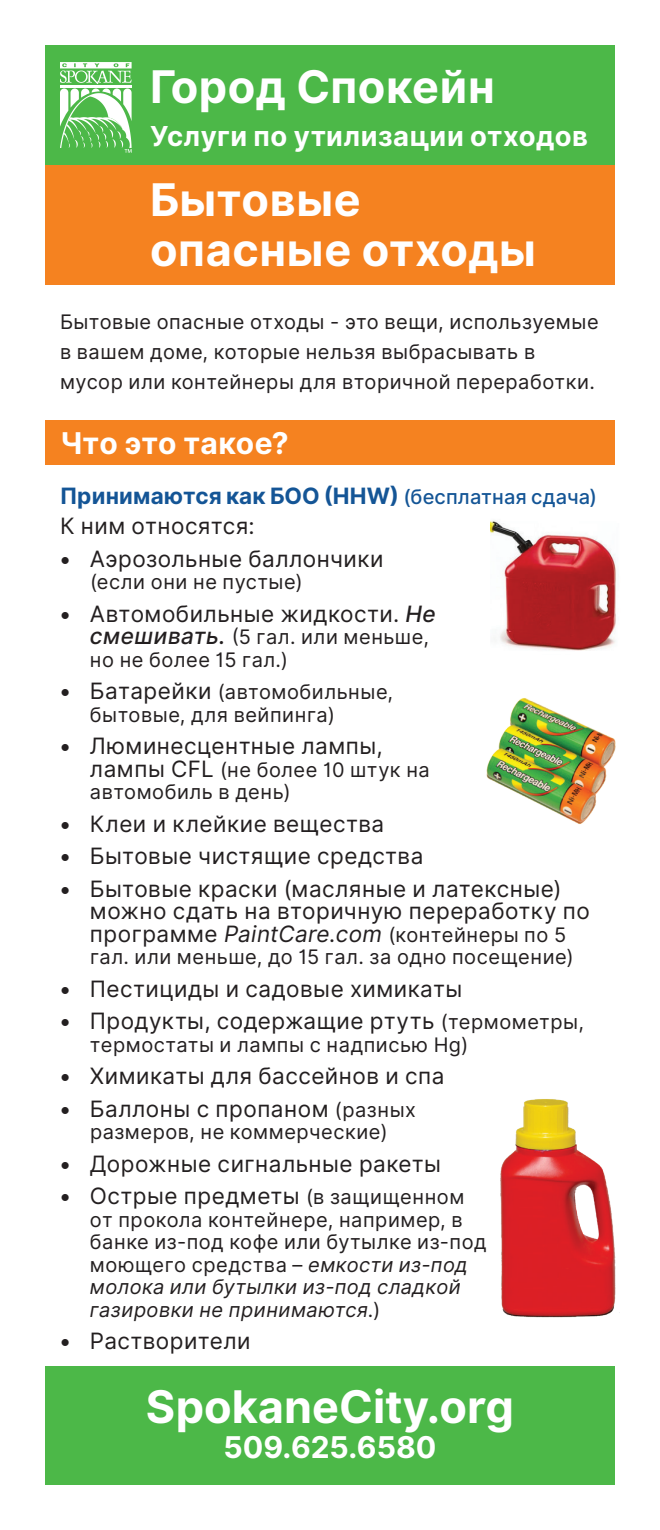
<style>
.page{position:relative;width:660px;height:1530px;background:#fff}
.page>*{position:absolute;margin:0;border:0;box-sizing:border-box;transform-origin:0 0}
.t1{font:700 45px/50px "Inter";letter-spacing:.01em;color:#fff}
.t2{font:700 30px "Inter";color:#fff}
.t3{font:700 27.5px "Inter";letter-spacing:.015em;color:#fff}
.t4{font:22.5px/22.5px "Inter";letter-spacing:.02em;color:#231f20}
.t5{font:700 22.5px/30px "Inter";letter-spacing:.005em;color:#145596}
.t6{font:20px/22.5px "Inter";letter-spacing:.03em;color:#231f20}
.s1{font-weight:500;font-size:20px}
.s2{font-weight:400;color:#231f20}
.s3{font-weight:500;font-style:italic}
.s4{font-weight:500;font-style:italic;font-size:22.5px}
.s5{font-size:22.5px}
.s6{font-style:italic;font-size:22.5px}
.s7{font-size:20px}
.s8{font-style:italic}
</style>
<div class="page">
<img style="left:490px;top:521px;width:126px;height:130px">
<img style="left:486px;top:698px;width:130px;height:126px">
<div style="left:45px;top:420px;width:570px;height:45px;background:#f58220"></div>
<img style="left:500px;top:1099px;width:116px;height:219px">
<div style="left:45px;top:165px;width:570px;height:120px;background:#f58220"></div>
<div style="left:45px;top:45px;width:570px;height:120px;background:#4cb848"></div>
<svg style="left:60px;top:62px;width:72px;height:91px"></svg>
<div style="left:45px;top:1366px;width:570px;height:119px;background:#4cb848"></div>
<h1 class="t1" style="left:150px;top:63px;width:346px">Город Спокейн</h1>
<h3 class="t3" style="left:150px;top:116px;width:440px">Услуги по утилизации отходов</h3>
<h1 class="t1" style="left:150px;top:175px;width:388px">Бытовые опасные отходы</h1>
<p class="t6" style="left:60px;top:307px;width:540px;line-height:30px">Бытовые опасные отходы - это вещи, используемые в вашем доме, которые нельзя выбрасывать в мусор или контейнеры для вторичной переработки.</p>
<h2 class="t2" style="left:60px;top:421px;width:230px">Что это такое?</h2>
<p class="t5" style="left:60px;top:482px;width:539px">Принимаются как БОО (HHW) <span class="s1">(бесплатная сдача)<br></span><span class="s2">К ним относятся:</span></p>
<p class="t4" style="left:60px;top:548px;width:325px">• Аэрозольные баллончики</p>
<p class="t6" style="left:90px;top:571px;width:214px">(если они не пустые)</p>
<p class="t4" style="left:60px;top:603px;width:377px">• Автомобильные жидкости. <span class="s3">Не</span></p>
<p class="t6" style="left:90px;top:626px;width:341px"><span class="s4">смешивать.</span> (5 гал. или меньше, но не более 15 гал.)</p>
<p class="t6" style="left:90px;top:681px;width:305px;text-indent:-30px"><span class="s5">• Батарейки</span> (автомобильные, бытовые, для вейпинга)</p>
<p class="t4" style="left:60px;top:735px;width:324px">• Люминесцентные лампы,</p>
<p class="t6" style="left:90px;top:758px;width:341px"><span class="s5">лампы CFL</span> (не более 10 штук на автомобиль в день)</p>
<p class="t4" style="left:60px;top:813px;width:326px">• Клеи и клейкие вещества</p>
<p class="t4" style="left:60px;top:845px;width:365px">• Бытовые чистящие средства</p>
<p class="t4" style="left:90px;top:878px;width:502px;text-indent:-30px">• Бытовые краски (масляные и латексные) можно сдать на вторичную переработку по</p>
<p class="t6" style="left:90px;top:923px;width:485px"><span class="s5">программе</span> <span class="s6">PaintCare.com</span> (контейнеры по 5 гал. или меньше, до 15 гал. за одно посещение)</p>
<p class="t4" style="left:60px;top:978px;width:404px">• Пестициды и садовые химикаты</p>
<p class="t4" style="left:60px;top:1010px;width:525px">• Продукты, содержащие ртуть <span class="s7">(термометры,</span></p>
<p class="t6" style="left:90px;top:1033px;width:380px">термостаты и лампы с надписью Hg)</p>
<p class="t4" style="left:60px;top:1065px;width:386px">• Химикаты для бассейнов и спа</p>
<p class="t4" style="left:60px;top:1098px;width:357px">• Баллоны с пропаном <span class="s7">(разных</span></p>
<p class="t6" style="left:90px;top:1121px;width:299px">размеров, не коммерческие)</p>
<p class="t4" style="left:60px;top:1153px;width:382px">• Дорожные сигнальные ракеты</p>
<p class="t4" style="left:60px;top:1185px;width:406px">• Острые предметы <span class="s7">(в защищенном</span></p>
<p class="t6" style="left:90px;top:1208px;width:398px">от прокола контейнере, например, в банке из-под кофе или бутылке из-под моющего средства – <span class="s8">емкости из-под молока или бутылки из-под сладкой газировки не принимаются.</span>)</p>
<p class="t4" style="left:60px;top:1330px;width:192px">• Растворители</p>
<h1 class="t1" style="left:146px;top:1383px;width:370px">SpokaneCity.org</h1>
<h2 class="t2" style="left:223px;top:1425px;width:215px">509.625.6580</h2>
</div>
